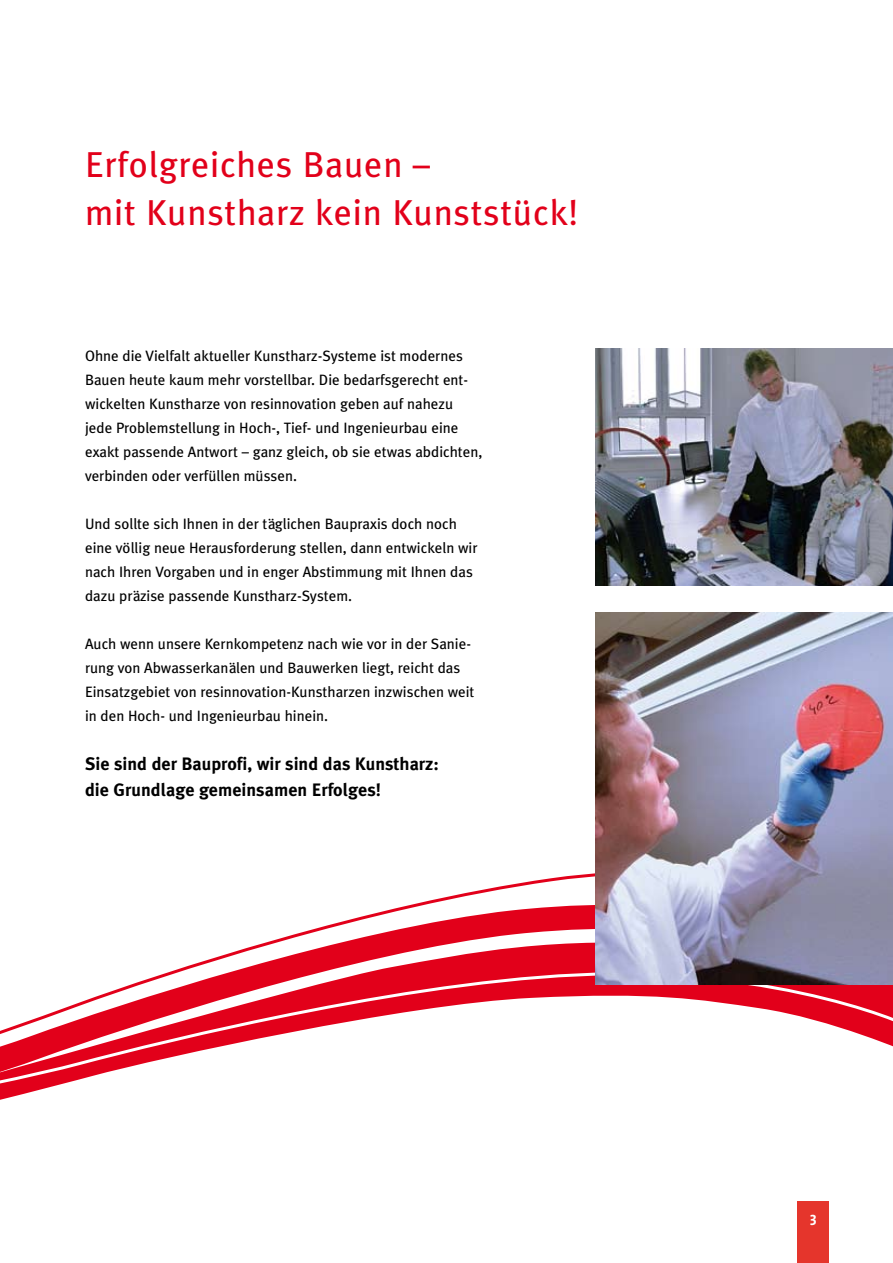
<style>
.page{position:relative;width:893px;height:1263px;background:#fff}
.page>*{position:absolute;margin:0;border:0;box-sizing:border-box;transform-origin:0 0}
.t1{font:36px/48px "Meta Plus";letter-spacing:.02em;color:#e2001a}
.t2{font:700 18px/25.5px "Meta Plus";color:#000}
.t3{font:15px/24px "Meta Plus";color:#000}
.t4{font:15px "The Sans Bold Caps";color:#fff}
</style>
<div class="page">
<svg style="left:292px;top:900px;width:303px;height:35px"></svg>
<svg style="left:169px;top:935px;width:426px;height:37px;fill:#e2001a"></svg>
<svg style="left:0;top:972px;width:893px;height:128px"></svg>
<div style="left:797px;top:1201px;width:32px;height:62px;background:#e5352c"></div>
<img style="left:595px;top:349px;width:298px;height:237px">
<img style="left:595px;top:612px;width:298px;height:372px">
<h1 class="t1" style="left:85px;top:140px;width:495px">Erfolgreiches Bauen –<br>mit Kunstharz kein Kunststück!</h1>
<p class="t3" style="left:85px;top:343px;width:399px">Ohne die Vielfalt aktueller Kunstharz-Systeme ist modernes Bauen heute kaum mehr vorstellbar. Die bedarfsgerecht ent&shy;wickelten Kunstharze von resinnovation geben auf nahezu jede Problemstellung in Hoch-, Tief- und Ingenieurbau eine exakt passende Antwort – ganz gleich, ob sie etwas abdichten, verbinden oder verfüllen müssen.</p>
<p class="t3" style="left:85px;top:511px;width:394px">Und sollte sich Ihnen in der täglichen Baupraxis doch noch eine völlig neue Herausforderung stellen, dann entwickeln wir nach Ihren Vorgaben und in enger Abstimmung mit Ihnen das dazu präzise passende Kunstharz-System.</p>
<p class="t3" style="left:85px;top:631px;width:391px">Auch wenn unsere Kernkompetenz nach wie vor in der Sanie&shy;rung von Abwasserkanälen und Bauwerken liegt, reicht das Einsatzgebiet von resinnovation-Kunstharzen inzwischen weit in den Hoch- und Ingenieurbau hinein.</p>
<p class="t2" style="left:85px;top:751px;width:355px">Sie sind der Bauprofi, wir sind das Kunstharz: die Grundlage gemeinsamen Erfolges!</p>
<p class="t4" style="left:810px;top:1207px;width:9px">3</p>
</div>
